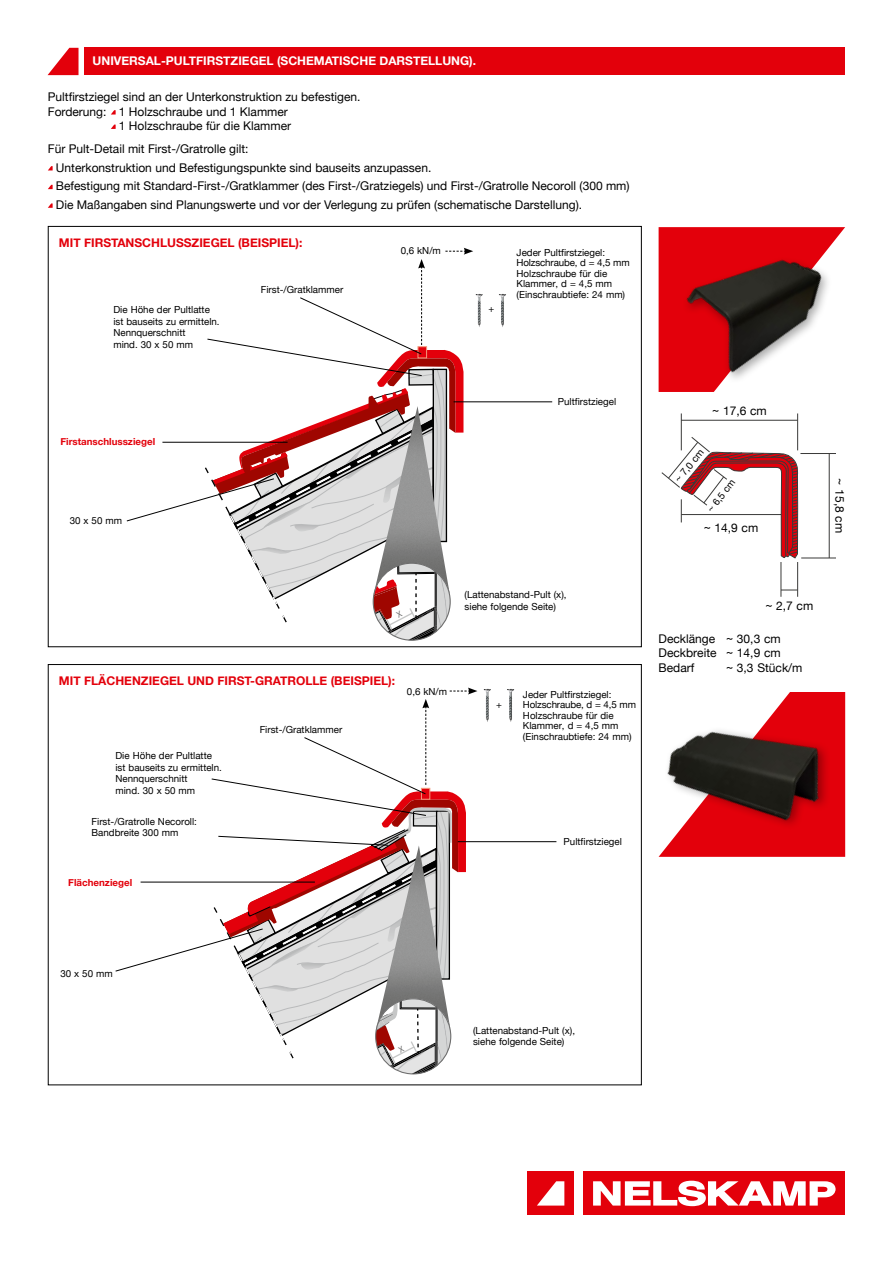
<style>
.page{position:relative;width:893px;height:1263px;background:#fff}
.page>*{position:absolute;margin:0;border:0;box-sizing:border-box;transform-origin:0 0}
.t1{font:12px/18.6px "Helvetica Neue";color:#000}
.t2{font:700 12px "Helvetica Neue";color:#e3000b}
.t3{font:700 12px "Helvetica Neue";color:#fff}
.t4{font:9.9px "Helvetica Neue";color:#000}
.t5{font:9.75px/11.7px "Helvetica Neue";color:#000}
.t6{font:700 9.75px "Helvetica Neue";color:#e3000b}
</style>
<div class="page">
<div style="left:85px;top:48px;width:760px;height:27px;background:#e3000b"></div>
<svg style="left:48px;top:48px;width:31px;height:27px"></svg>
<div style="left:527px;top:1172px;width:47px;height:43px;background:#e3000b"></div>
<svg style="left:537px;top:1181px;width:27px;height:24px"></svg>
<div style="left:583px;top:1172px;width:262px;height:43px;background:#e3000b"></div>
<svg style="left:593px;top:1181px;width:243px;height:25px"></svg>
<svg style="left:111px;top:110px;width:5px;height:5px"></svg>
<svg style="left:111px;top:125px;width:5px;height:4px"></svg>
<svg style="left:48px;top:166px;width:5px;height:4px"></svg>
<svg style="left:48px;top:185px;width:5px;height:4px"></svg>
<svg style="left:48px;top:203px;width:5px;height:5px"></svg>
<hr style="left:454px;top:401px;width:98px;height:1px;background:#000">
<img style="left:475px;top:294px;width:8px;height:33px">
<img style="left:499px;top:294px;width:7px;height:33px">
<hr style="left:458px;top:841px;width:98px;height:1px;background:#000">
<img style="left:483px;top:689px;width:8px;height:33px">
<img style="left:507px;top:689px;width:7px;height:33px">
<img style="left:641px;top:225px;width:204px;height:214px">
<img style="left:594px;top:608px;width:252px;height:315px">
<hr style="left:800px;top:453px;width:36px;height:1px;background:#3a3a39">
<hr style="left:829px;top:454px;width:1px;height:104px;background:#3a3a39">
<hr style="left:801px;top:558px;width:35px;height:1px;background:#3a3a39">
<hr style="left:797px;top:562px;width:1px;height:35px;background:#3a3a39">
<svg style="left:782px;top:590px;width:16px;height:1px"></svg>
<hr style="left:781px;top:562px;width:1px;height:35px;background:#3a3a39">
<hr style="left:797px;top:413px;width:1px;height:37px;background:#3a3a39">
<hr style="left:681px;top:420px;width:117px;height:1px;background:#3a3a39">
<hr style="left:681px;top:413px;width:1px;height:37px;background:#3a3a39">
<svg style="left:661px;top:437px;width:138px;height:146px"></svg>
<svg style="left:115px;top:687px;width:362px;height:387px"></svg>
<svg style="left:126px;top:248px;width:347px;height:392px"></svg>
<p class="t3" style="left:93px;top:51px;width:385px">UNIVERSAL-PULTFIRSTZIEGEL (SCHEMATISCHE DARSTELLUNG).</p>
<p class="t1" style="left:48px;top:88px;width:314px">Pultfirstziegel sind an der Unterkonstruktion zu befestigen.</p>
<p class="t1" style="left:48px;top:103px;width:242px">Forderung: 1 Holzschraube und 1 Klammer</p>
<p class="t1" style="left:119px;top:117px;width:174px">1 Holzschraube für die Klammer</p>
<p class="t1" style="left:56px;top:140px;width:575px;text-indent:-8px">Für Pult-Detail mit First-/Gratrolle gilt:<br>Unterkonstruktion und Befestigungspunkte sind bauseits anzupassen.<br>Befestigung mit Standard-First-/Gratklammer (des First-/Gratziegels) und First-/Gratrolle Necoroll (300 mm)<br>Die Maßangaben sind Planungswerte und vor der Verlegung zu prüfen (schematische Darstellung).</p>
<p class="t2" style="left:59px;top:233px;width:245px">MIT FIRSTANSCHLUSSZIEGEL (BEISPIEL):</p>
<p class="t5" style="left:401px;top:245px;width:42px">0,6 kN/m</p>
<p class="t5" style="left:517px;top:248px;width:115px;line-height:10.5px">Jeder Pultfirstziegel:<br>Holzschraube, d = 4,5 mm<br>Holzschraube für die<br>Klammer, d = 4,5 mm (Einschraubtiefe: 24 mm)</p>
<p class="t5" style="left:261px;top:284px;width:84px">First-/Gratklammer</p>
<p class="t5" style="left:113px;top:304px;width:108px">Die Höhe der Pultlatte ist bauseits zu ermitteln.<br>Nennquerschnitt<br>mind. 30 x 50 mm</p>
<p class="t6" style="left:60px;top:434px;width:96px">Firstanschlussziegel</p>
<p class="t5" style="left:488px;top:303px;width:7px">+</p>
<p class="t5" style="left:558px;top:396px;width:60px">Pultfirstziegel</p>
<p class="t5" style="left:70px;top:515px;width:54px">30 x 50 mm</p>
<p class="t5" style="left:465px;top:590px;width:103px">(Lattenabstand-Pult (x), siehe folgende Seite)</p>
<p class="t2" style="left:59px;top:671px;width:338px">MIT FLÄCHENZIEGEL UND FIRST-GRATROLLE (BEISPIEL):</p>
<p class="t5" style="left:260px;top:724px;width:84px">First-/Gratklammer</p>
<p class="t5" style="left:115px;top:750px;width:108px">Die Höhe der Pultlatte ist bauseits zu ermitteln.<br>Nennquerschnitt<br>mind. 30 x 50 mm</p>
<p class="t5" style="left:92px;top:816px;width:107px">First-/Gratrolle Necoroll:<br>Bandbreite 300 mm</p>
<p class="t6" style="left:68px;top:874px;width:65px">Flächenziegel</p>
<p class="t5" style="left:407px;top:686px;width:42px">0,6 kN/m</p>
<p class="t5" style="left:523px;top:690px;width:115px;line-height:10.5px">Jeder Pultfirstziegel:<br>Holzschraube, d = 4,5 mm<br>Holzschraube für die<br>Klammer, d = 4,5 mm (Einschraubtiefe: 24 mm)</p>
<p class="t5" style="left:496px;top:699px;width:7px">+</p>
<p class="t5" style="left:564px;top:836px;width:60px">Pultfirstziegel</p>
<p class="t1" style="left:712px;top:402px;width:56px">~ 17,6 cm</p>
<p class="t4" style="left:671px;top:477px;width:41px;rotate:-51deg">~ 7,0 cm</p>
<p class="t5" style="left:705px;top:508px;width:40px;rotate:-53deg">~ 6,5 cm</p>
<p class="t1" style="left:704px;top:519px;width:56px">~ 14,9 cm</p>
<p class="t1" style="left:848px;top:478px;width:56px;rotate:90deg">~ 15,8 cm</p>
<p class="t1" style="left:765px;top:597px;width:49px">~ 2,7 cm</p>
<p class="t1" style="left:659px;top:632px;width:124px;line-height:14.4px;text-align:justify">Decklänge ~ 30,3 cm Deckbreite ~ 14,9 cm Bedarf</p>
<p class="t1" style="left:726px;top:659px;width:78px">~ 3,3 Stück/m</p>
<p class="t5" style="left:60px;top:968px;width:54px">30 x 50 mm</p>
<p class="t5" style="left:473px;top:1025px;width:103px">(Lattenabstand-Pult (x), siehe folgende Seite)</p>
</div>
